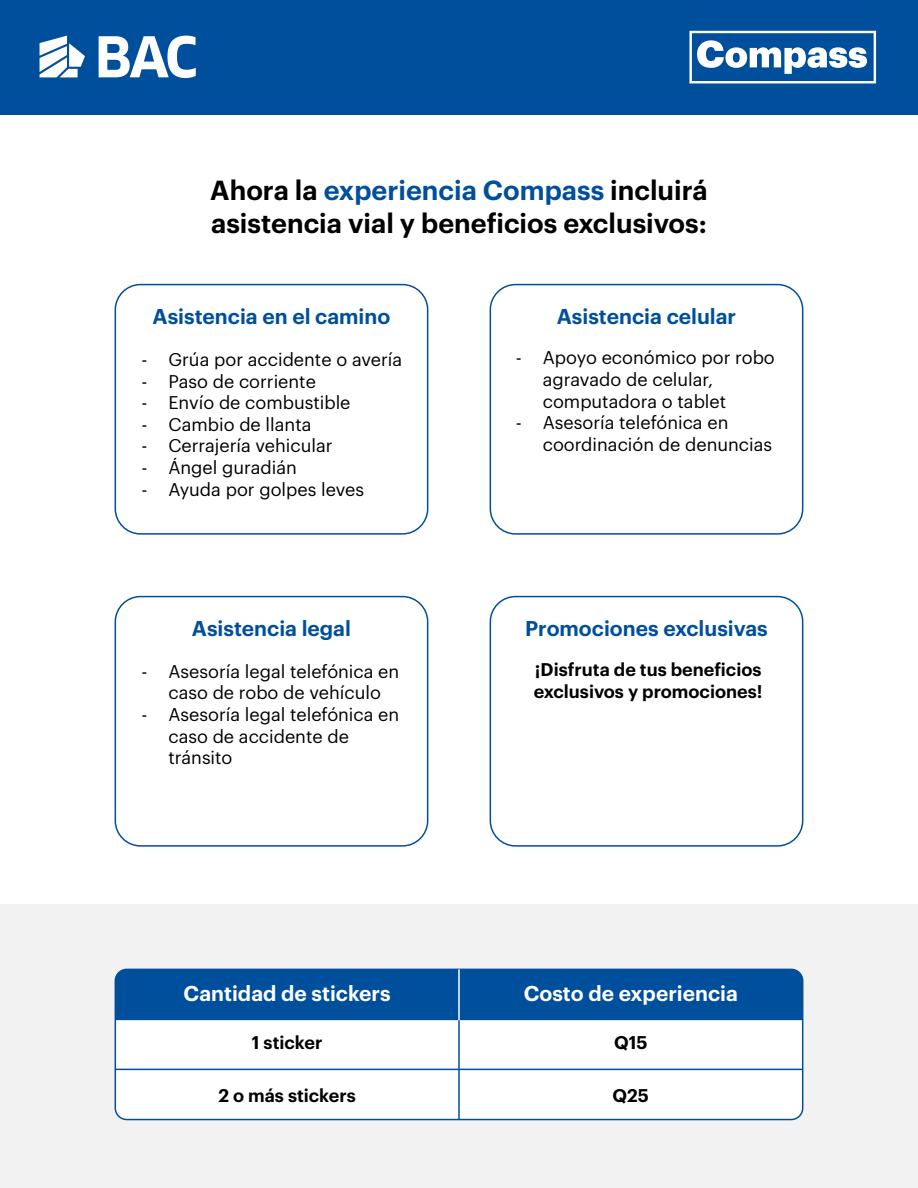
<style>
.page{position:relative;width:918px;height:1188px;background:#fff}
.page>*{position:absolute;margin:0;border:0;box-sizing:border-box;transform-origin:0 0}
.t1{font:600 27px/32.4px "Graphik";color:#000}
.t2{font:600 21px "Graphik";color:#004f9c}
.t3{font:600 21px "Graphik";color:#fff}
.t4{font:18px/21.6px "Graphik";color:#000}
.t5{font:600 18px/21.6px "Graphik";color:#000}
.s1{color:#004f9c}
</style>
<div class="page">
<div style="left:0;top:904px;width:918px;height:284px;background:#f2f2f2"></div>
<div style="left:115px;top:1020px;width:688px;height:100px;background:#fff"></div>
<div style="left:0;top:0;width:918px;height:114px;background:#004f9c"></div>
<img style="left:39px;top:35px;width:157px;height:44px">
<svg style="left:689px;top:31px;width:187px;height:52px"></svg>
<div style="left:115px;top:284px;width:313px;height:251px;border:2px solid #004f9c;border-radius:25px"></div>
<div style="left:490px;top:284px;width:313px;height:251px;border:2px solid #004f9c;border-radius:25px"></div>
<div style="left:115px;top:596px;width:313px;height:251px;border:2px solid #004f9c;border-radius:25px"></div>
<div style="left:490px;top:596px;width:313px;height:251px;border:2px solid #004f9c;border-radius:25px"></div>
<div style="left:115px;top:969px;width:688px;height:151px;border:2px solid #004f9c;border-radius:11px"></div>
<div style="left:115px;top:969px;width:688px;height:51px;background:#004f9c"></div>
<hr style="left:115px;top:1069px;width:688px;height:1px;background:#004f9c">
<hr style="left:458px;top:1020px;width:2px;height:100px;background:#004f9c">
<hr style="left:458px;top:969px;width:2px;height:51px;background:#fff">
<h1 class="t1" style="left:210px;top:172px;width:499px">Ahora la <span class="s1">experiencia Compass</span> incluirá asistencia vial y beneficios exclusivos:</h1>
<p class="t2" style="left:153px;top:301px;width:239px">Asistencia en el camino</p>
<p class="t4" style="left:141px;top:347px;width:262px">- Grúa por accidente o avería</p>
<p class="t4" style="left:141px;top:369px;width:176px">- Paso de corriente</p>
<p class="t4" style="left:141px;top:390px;width:211px">- Envío de combustible</p>
<p class="t4" style="left:141px;top:412px;width:172px">- Cambio de llanta</p>
<p class="t4" style="left:141px;top:434px;width:193px">- Cerrajería vehicular</p>
<p class="t4" style="left:141px;top:455px;width:157px">- Ángel guradián</p>
<p class="t4" style="left:141px;top:477px;width:224px">- Ayuda por golpes leves</p>
<p class="t2" style="left:192px;top:613px;width:161px">Asistencia legal</p>
<p class="t4" style="left:141px;top:659px;width:259px;text-align:center">- Asesoría legal telefónica en caso de robo de vehículo</p>
<p class="t4" style="left:168px;top:702px;width:232px;text-indent:-27px">- Asesoría legal telefónica en caso de accidente de tránsito</p>
<p class="t2" style="left:557px;top:301px;width:181px">Asistencia celular</p>
<p class="t4" style="left:543px;top:346px;width:234px;text-indent:-27px">- Apoyo económico por robo agravado de celular, computadora o tablet</p>
<p class="t4" style="left:543px;top:410px;width:231px;text-indent:-27px">- Asesoría telefónica en coordinación de denuncias</p>
<p class="t2" style="left:525px;top:613px;width:244px">Promociones exclusivas</p>
<p class="t5" style="left:534px;top:657px;width:230px">¡Disfruta de tus beneficios exclusivos y promociones!</p>
<p class="t3" style="left:184px;top:977px;width:209px">Cantidad de stickers</p>
<p class="t3" style="left:524px;top:977px;width:216px">Costo de experiencia</p>
<p class="t5" style="left:252px;top:1030px;width:72px">1 sticker</p>
<p class="t5" style="left:614px;top:1030px;width:35px">Q15</p>
<p class="t5" style="left:218px;top:1083px;width:139px">2 o más stickers</p>
<p class="t5" style="left:613px;top:1083px;width:38px">Q25</p>
</div>
